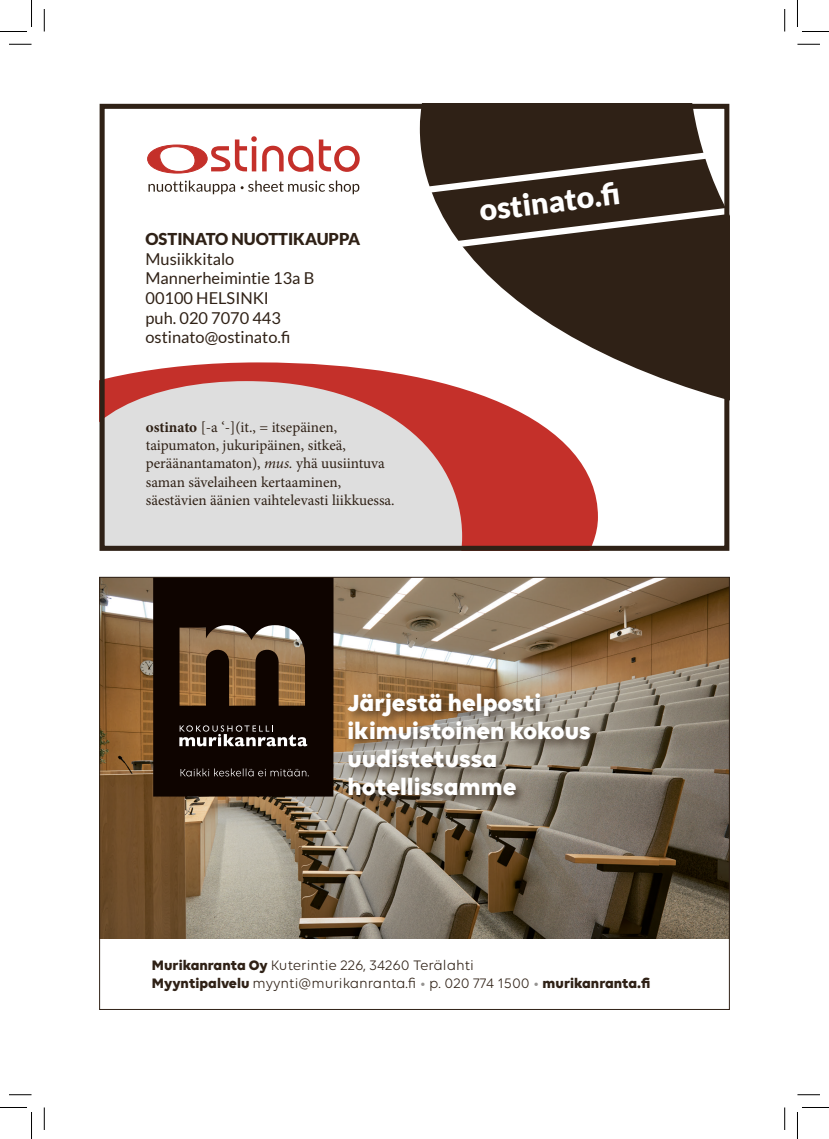
<style>
.page{position:relative;width:829px;height:1139px;background:#fff}
.page>*{position:absolute;margin:0;border:0;box-sizing:border-box;transform-origin:0 0}
.t1{font:900 30.3px "Lato";color:#fff}
.t2{font:700 25.2px/28px "Volte";color:#fff}
.t3{font:16.35px/19.6px "Lato";color:#2f2116}
.t4{font:15.15px/18.1px "Minion Pro";color:#2f2116}
.t5{font:14.85px/17.7px "Volte";color:#2f2116}
.s1{font-weight:900}
.s2{font-weight:700}
.s3{font-style:italic}
.s4{color:#959391}
</style>
<div class="page">
<img style="left:101px;top:579px;width:626px;height:359px">
<svg style="left:153px;top:579px;width:180px;height:217px;background:#2d1d12"></svg>
<svg style="left:179px;top:725px;width:128px;height:21px"></svg>
<svg style="left:180px;top:768px;width:129px;height:8px"></svg>
<div style="left:345px;top:690px;width:257px;height:118px;background:#2f2116;opacity:.75"></div>
<svg style="left:420px;top:110px;width:303px;height:289px;fill:#2f2116"></svg>
<svg style="left:106px;top:362px;width:491px;height:183px;background:#d9aaa8"></svg>
<svg style="left:319px;top:139px;width:40px;height:33px"></svg>
<svg style="left:147px;top:136px;width:166px;height:37px"></svg>
<svg style="left:148px;top:181px;width:211px;height:13px"></svg>
<svg style="left:420px;top:148px;width:303px;height:103px"></svg>
<div style="left:100px;top:104px;width:629px;height:447px;border:5px solid #2f2116"></div>
<svg style="left:9px;top:44px;width:23px;height:1px"></svg>
<svg style="left:797px;top:44px;width:22px;height:1px"></svg>
<svg style="left:9px;top:1094px;width:23px;height:1px"></svg>
<svg style="left:797px;top:1094px;width:22px;height:1px"></svg>
<svg style="left:44px;top:9px;width:1px;height:22px"></svg>
<svg style="left:44px;top:1107px;width:1px;height:23px"></svg>
<svg style="left:784px;top:9px;width:1px;height:22px"></svg>
<svg style="left:784px;top:1107px;width:1px;height:23px"></svg>
<svg style="left:0;top:0;width:32px;height:32px"></svg>
<svg style="left:0;top:1107px;width:32px;height:32px"></svg>
<svg style="left:797px;top:0;width:31px;height:32px"></svg>
<svg style="left:797px;top:1107px;width:31px;height:32px"></svg>
<p class="t3" style="left:145px;top:229px;width:216px"><span class="s1">OSTINATO NUOTTIKAUPPA<br></span>Musiikkitalo<br>Mannerheimintie 13a B<br>00100 HELSINKI<br>puh. 020 7070 443 ostinato@ostinato.fi</p>
<p class="t4" style="left:146px;top:418px;width:250px"><span class="s2">ostinato</span> [-a ‘-](it., = itsepäinen, taipumaton, jukuripäinen, sitkeä, peräänantamaton), <span class="s3">mus.</span> yhä uusiintuva saman sävelaiheen kertaaminen, säestävien äänien vaihtelevasti liikkuessa.</p>
<p class="t1" style="left:477px;top:193px;width:154px;rotate:-7deg">ostinato.fi</p>
<p class="t2" style="left:347px;top:688px;width:245px">Järjestä helposti ikimuistoinen kokous uudistetussa hotellissamme</p>
<p class="t5" style="left:152px;top:956px;width:500px"><span class="s2">Murikanranta Oy</span> Kuterintie 226, 34260 Terälahti<br><span class="s2">Myyntipalvelu</span> myynti@murikanranta.fi <span class="s4">•</span> p. 020 774 1500 <span class="s4">•</span> <span class="s2">murikanranta.fi</span></p>
</div>
